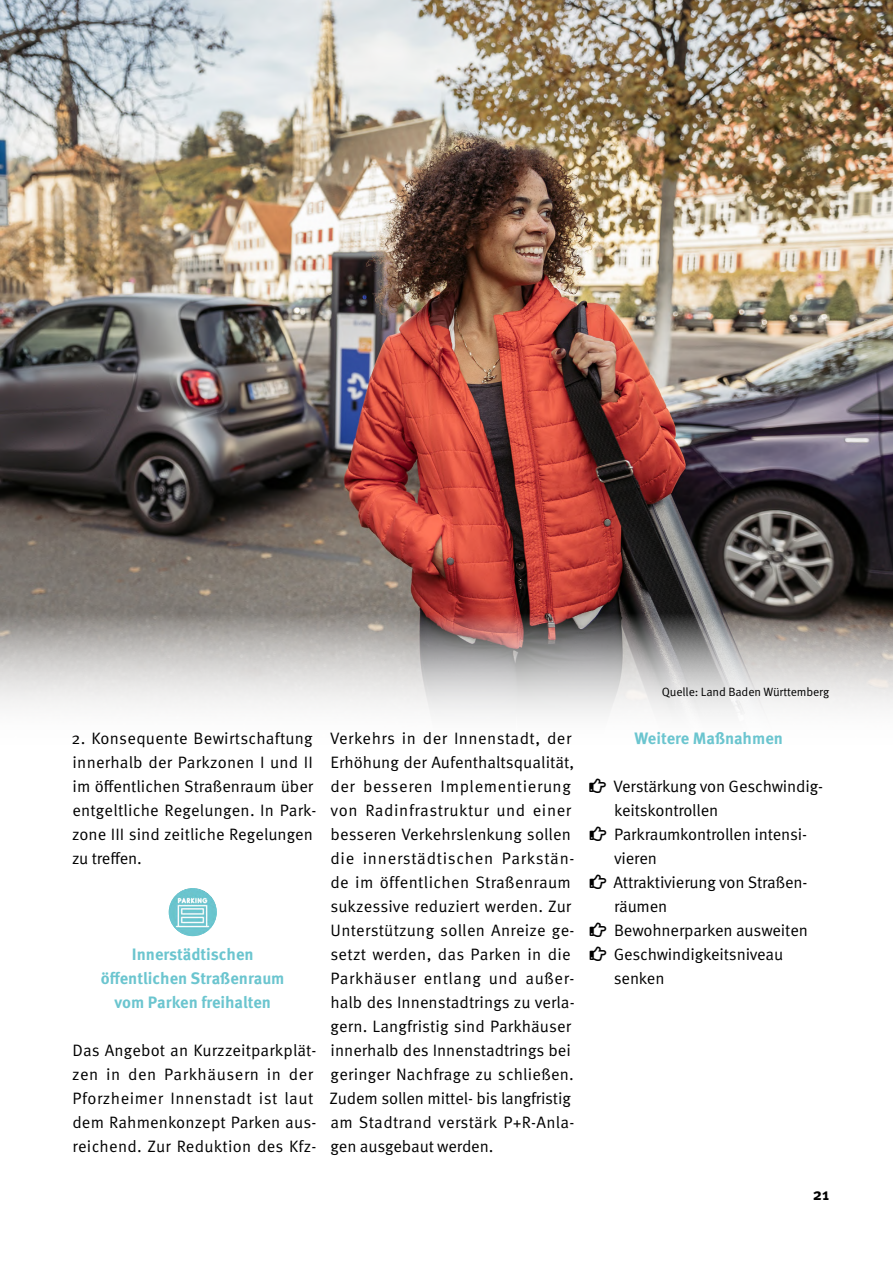
<style>
.page{position:relative;width:893px;height:1263px;background:#fff}
.page>*{position:absolute;margin:0;border:0;box-sizing:border-box;transform-origin:0 0}
.t1{font:16.5px/24px "Meta Pro Norm";letter-spacing:.005em;color:#000}
.t2{font:700 16.5px/24px "Meta Pro";color:#6bc5cf;text-align:center}
.t3{font:700 16.5px "Meta Pro";color:#000}
.t4{font:12px "Meta Pro Norm";letter-spacing:-.01em;color:#000}
</style>
<div class="page">
<img style="left:0;top:0;width:893px;height:613px">
<img style="left:0;top:613px;width:893px;height:103px">
<img style="left:169px;top:888px;width:48px;height:48px;border-radius:24px">
<p class="t1" style="left:72px;top:725px;width:246px">2. Konsequente Bewirtschaftung innerhalb der Parkzonen I und II im öffentlichen Straßenraum über entgeltliche Regelungen. In Park&shy;zone III sind zeitliche Regelungen zu treffen.</p>
<p class="t2" style="left:101px;top:941px;width:185px">Innerstädtischen öffentlichen Straßenraum vom Parken freihalten</p>
<p class="t1" style="left:72px;top:1037px;width:246px">Das Angebot an Kurzzeitparkplät&shy;zen in den Parkhäusern in der<br>Pforzheimer Innenstadt ist laut dem Rahmenkonzept Parken aus&shy;reichend. Zur Reduktion des Kfz-</p>
<p class="t4" style="left:662px;top:683px;width:169px">Quelle: Land Baden Württemberg</p>
<p class="t1" style="left:330px;top:725px;width:246px">Verkehrs in der Innenstadt, der<br>Erhöhung der Aufenthaltsqualität, der besseren Implementierung von Radinfrastruktur und einer besseren Verkehrslenkung sollen die innerstädtischen Parkstän&shy;de im öffentlichen Straßenraum sukzessive reduziert werden. Zur<br>Unterstützung sollen Anreize ge&shy;setzt werden, das Parken in die<br>Parkhäuser entlang und außer&shy;halb des Innenstadtrings zu verla&shy;gern. Langfristig sind Parkhäuser innerhalb des Innenstadtrings bei geringer Nachfrage zu schließen.<br>Zudem sollen mittel- bis langfristig am Stadtrand verstärk P+R-Anla&shy;gen ausgebaut werden.</p>
<p class="t2" style="left:634px;top:725px;width:150px">Weitere Maßnahmen</p>
<p class="t1" style="left:613px;top:773px;width:211px">Verstärkung von Geschwindig&shy;keitskontrollen<br>Parkraumkontrollen intensi&shy;vieren<br>Attraktivierung von Straßen&shy;räumen<br>Bewohnerparken ausweiten<br>Geschwindigkeitsniveau senken</p>
<p class="t3" style="left:813px;top:1181px;width:18px">21</p>
</div>
